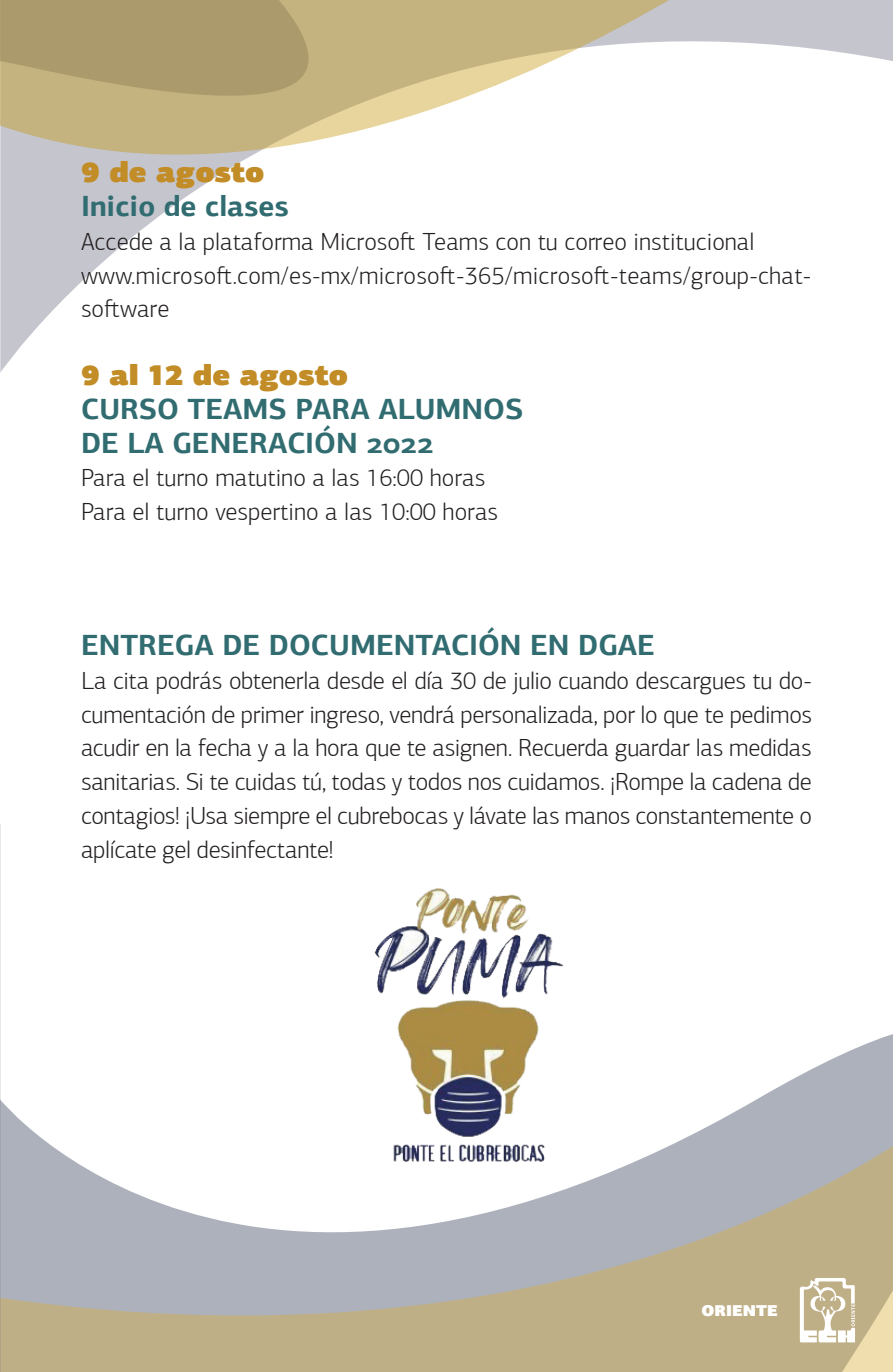
<style>
.page{position:relative;width:893px;height:1372px;background:#fff}
.page>*{position:absolute;margin:0;border:0;box-sizing:border-box;transform-origin:0 0}
.t1{font:700 29.25px/33.8px "PF Agora Sans Pro";color:#316c71}
.t2{font:900 29.25px "PF Agora Sans Pro";color:#c28c26}
.t3{font:300 24.75px/33.8px "PF Agora Sans Pro";color:#231f20}
.t4{font:900 15.75px "PF Agora Sans Pro";color:#fff}
</style>
<div class="page">
<svg style="left:1px;top:1034px;width:892px;height:82px"></svg>
<svg style="left:1px;top:1116px;width:892px;height:255px"></svg>
<svg style="left:0;top:824px;width:1px;height:547px"></svg>
<svg style="left:0;top:157px;width:249px;height:215px"></svg>
<svg style="left:0;top:0;width:893px;height:157px"></svg>
<svg style="left:800px;top:1277px;width:55px;height:65px"></svg>
<img style="left:354px;top:888px;width:226px;height:299px">
<p class="t2" style="left:81px;top:152px;width:185px">9 de agosto</p>
<p class="t1" style="left:81px;top:189px;width:209px">Inicio de clases</p>
<p class="t3" style="left:81px;top:225px;width:732px">Accede a la plataforma Microsoft Teams con tu correo institucional www.microsoft.com/es-mx/microsoft-365/microsoft-teams/group-chat&shy;software</p>
<p class="t2" style="left:81px;top:355px;width:269px">9 al 12 de agosto</p>
<p class="t1" style="left:81px;top:391px;width:444px">CURSO TEAMS PARA ALUMNOS<br>DE LA GENERACIÓN 2022</p>
<p class="t3" style="left:81px;top:461px;width:419px">Para el turno matutino a las 16:00 horas<br>Para el turno vespertino a las 10:00 horas</p>
<p class="t1" style="left:81px;top:628px;width:575px">ENTREGA DE DOCUMENTACIÓN EN DGAE</p>
<p class="t3" style="left:81px;top:663px;width:732px;text-align:justify">La cita podrás obtenerla desde el día 30 de julio cuando descargues tu do&shy;cumentación de primer ingreso, vendrá personalizada, por lo que te pedimos acudir en la fecha y a la hora que te asignen. Recuerda guardar las medidas sanitarias. Si te cuidas tú, todas y todos nos cuidamos. ¡Rompe la cadena de contagios! ¡Usa siempre el cubrebocas y lávate las manos constantemente o aplícate gel desinfectante!</p>
<p class="t4" style="left:702px;top:1299px;width:78px">ORIENTE</p>
</div>
